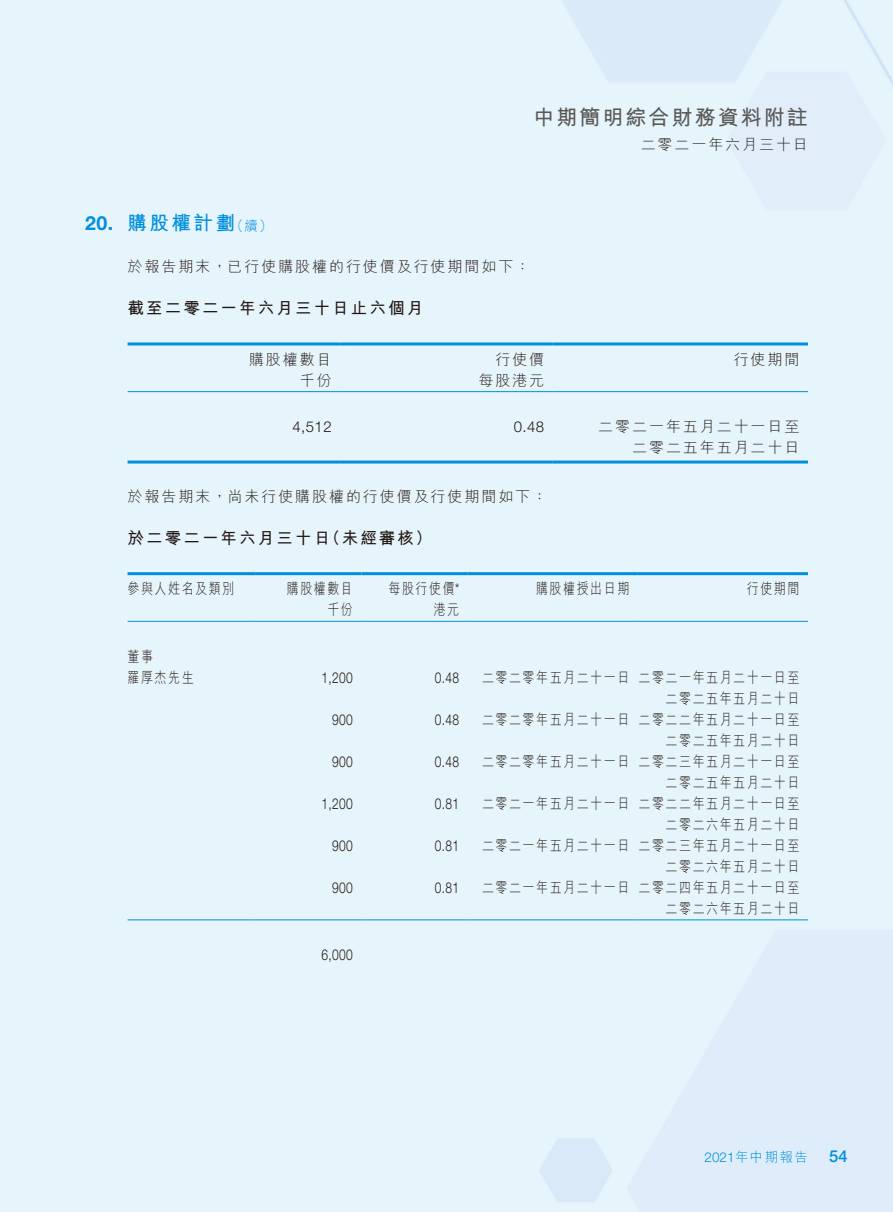
<style>
.page{position:relative;width:893px;height:1212px;background:#e6f4fb}
.page>*{position:absolute;margin:0;border:0;box-sizing:border-box;transform-origin:0 0}
.t1{font:700 21px "M Hei HK";letter-spacing:.1em;color:#595857}
.t2{font:700 19.5px "M Hei HK";letter-spacing:.13em;color:#008fde}
.t3{font:700 19.5px "Helvetica Neue LT Std";color:#008fde}
.t4{font:700 16.5px "M Hei HK";letter-spacing:.13em;color:#231916}
.t5{font:500 16.5px "Helvetica Neue LT Std";color:#008fde}
.t6{font:300 15px/21px "M Hei HK";letter-spacing:.13em;color:#231916;text-align:right;scale:.8 1}
.t7{font:300 15px "M Hei HK";letter-spacing:.13em;color:#231916}
.t8{font:300 15px "Helvetica Neue LT Std";letter-spacing:.03em;color:#231916;scale:.8 1}
.t9{font:300 15px "Helvetica Neue LT Std";letter-spacing:.03em;color:#231916}
.t10{font:300 13.5px "M Hei HK";letter-spacing:.1em;color:#008fde}
.s1{font-family:"Helvetica Neue LT Std"}
</style>
<div class="page">
<hr style="left:128px;top:342px;width:212px;height:3px;background:#008fde">
<hr style="left:340px;top:342px;width:213px;height:3px;background:#008fde">
<hr style="left:553px;top:342px;width:255px;height:3px;background:#008fde">
<hr style="left:128px;top:391px;width:212px;height:1px;background:#008fde">
<hr style="left:340px;top:391px;width:213px;height:1px;background:#008fde">
<hr style="left:553px;top:391px;width:255px;height:1px;background:#008fde">
<hr style="left:128px;top:460px;width:212px;height:3px;background:#008fde">
<hr style="left:340px;top:460px;width:213px;height:3px;background:#008fde">
<hr style="left:553px;top:460px;width:255px;height:3px;background:#008fde">
<hr style="left:128px;top:572px;width:127px;height:3px;background:#008fde">
<hr style="left:255px;top:572px;width:106px;height:3px;background:#008fde">
<hr style="left:361px;top:572px;width:107px;height:3px;background:#008fde">
<hr style="left:468px;top:572px;width:170px;height:3px;background:#008fde">
<hr style="left:638px;top:572px;width:170px;height:3px;background:#008fde">
<hr style="left:128px;top:621px;width:127px;height:1px;background:#008fde">
<hr style="left:255px;top:621px;width:106px;height:1px;background:#008fde">
<hr style="left:361px;top:621px;width:107px;height:1px;background:#008fde">
<hr style="left:468px;top:621px;width:170px;height:1px;background:#008fde">
<hr style="left:638px;top:621px;width:170px;height:1px;background:#008fde">
<hr style="left:128px;top:919px;width:127px;height:1px;background:#008fde">
<hr style="left:255px;top:919px;width:106px;height:1px;background:#008fde">
<hr style="left:361px;top:919px;width:107px;height:1px;background:#008fde">
<hr style="left:468px;top:919px;width:170px;height:1px;background:#008fde">
<hr style="left:638px;top:919px;width:170px;height:1px;background:#008fde">
<h1 class="t1" style="left:533px;top:102px;width:276px">中期簡明綜合財務資料附註</h1>
<p class="t7" style="left:641px;top:137px;width:169px">二零二一年六月三十日</p>
<h2 class="t3" style="left:85px;top:211px;width:30px">20.</h2>
<h2 class="t2" style="left:128px;top:209px;width:109px">購股權計劃</h2>
<p class="t10" style="left:230px;top:219px;width:44px">（續(</p>
<p class="t7" style="left:128px;top:259px;width:404px">於報告期末，已行使購股權的行使價及行使期間如下：</p>
<p class="t4" style="left:128px;top:296px;width:297px">截至二零二一年六月三十日止六個月</p>
<p class="t7" style="left:249px;top:351px;width:84px">購股權數目</p>
<p class="t7" style="left:495px;top:351px;width:50px">行使價</p>
<p class="t7" style="left:300px;top:372px;width:33px">千份</p>
<p class="t7" style="left:479px;top:372px;width:67px">每股港元</p>
<p class="t9" style="left:292px;top:418px;width:41px">4,512</p>
<p class="t9" style="left:514px;top:418px;width:32px">0.48</p>
<p class="t7" style="left:128px;top:488px;width:421px">於報告期末，尚未行使購股權的行使價及行使期間如下：</p>
<p class="t4" style="left:324px;top:526px;width:109px">（未經審核(</p>
<p class="t4" style="left:128px;top:526px;width:204px">於二零二一年六月三十日</p>
<p class="t7" style="left:734px;top:351px;width:67px">行使期間</p>
<p class="t7" style="left:598px;top:419px;width:203px">二零二一年五月二十一日至</p>
<p class="t7" style="left:632px;top:440px;width:169px">二零二五年五月二十日</p>
<p class="t6" style="left:128px;top:578px;width:135px">參與人姓名及類別</p>
<p class="t6" style="left:128px;top:645px;width:33px">董事</p>
<p class="t6" style="left:128px;top:666px;width:84px">羅厚杰先生</p>
<p class="t6" style="left:287px;top:578px;width:84px">購股權數目</p>
<p class="t6" style="left:389px;top:578px;width:90px">每股行使價<span class="s1">*</span></p>
<p class="t6" style="left:536px;top:578px;width:118px">購股權授出日期</p>
<p class="t6" style="left:747px;top:578px;width:67px">行使期間</p>
<p class="t6" style="left:327px;top:599px;width:33px">千份</p>
<p class="t6" style="left:434px;top:599px;width:33px">港元</p>
<p class="t8" style="left:322px;top:668px;width:41px">1,200</p>
<p class="t8" style="left:435px;top:668px;width:32px">0.48</p>
<p class="t6" style="left:482px;top:666px;width:186px">二零二零年五月二十一日</p>
<p class="t6" style="left:638px;top:666px;width:203px">二零二一年五月二十一日至</p>
<p class="t8" style="left:332px;top:710px;width:27px">900</p>
<p class="t8" style="left:435px;top:710px;width:32px">0.48</p>
<p class="t6" style="left:482px;top:708px;width:186px">二零二零年五月二十一日</p>
<p class="t6" style="left:638px;top:687px;width:203px">二零二五年五月二十日<br>二零二二年五月二十一日至</p>
<p class="t8" style="left:332px;top:752px;width:27px">900</p>
<p class="t8" style="left:435px;top:752px;width:32px">0.48</p>
<p class="t6" style="left:482px;top:750px;width:186px">二零二零年五月二十一日</p>
<p class="t6" style="left:638px;top:729px;width:203px">二零二五年五月二十日<br>二零二三年五月二十一日至</p>
<p class="t8" style="left:322px;top:794px;width:41px">1,200</p>
<p class="t8" style="left:435px;top:794px;width:32px">0.81</p>
<p class="t6" style="left:482px;top:792px;width:186px">二零二一年五月二十一日</p>
<p class="t6" style="left:638px;top:771px;width:203px">二零二五年五月二十日<br>二零二二年五月二十一日至</p>
<p class="t8" style="left:332px;top:836px;width:27px">900</p>
<p class="t8" style="left:435px;top:836px;width:32px">0.81</p>
<p class="t6" style="left:482px;top:834px;width:186px">二零二一年五月二十一日</p>
<p class="t6" style="left:638px;top:813px;width:203px">二零二六年五月二十日<br>二零二三年五月二十一日至</p>
<p class="t8" style="left:332px;top:878px;width:27px">900</p>
<p class="t8" style="left:435px;top:878px;width:32px">0.81</p>
<p class="t6" style="left:482px;top:876px;width:186px">二零二一年五月二十一日</p>
<p class="t6" style="left:638px;top:855px;width:203px">二零二六年五月二十日<br>二零二四年五月二十一日至</p>
<p class="t6" style="left:666px;top:897px;width:169px">二零二六年五月二十日</p>
<p class="t8" style="left:322px;top:946px;width:41px">6,000</p>
<p class="t10" style="left:705px;top:1150px;width:105px"><span class="s1">2021</span>年中期報告</p>
<p class="t5" style="left:829px;top:1146px;width:20px">54</p>
</div>
